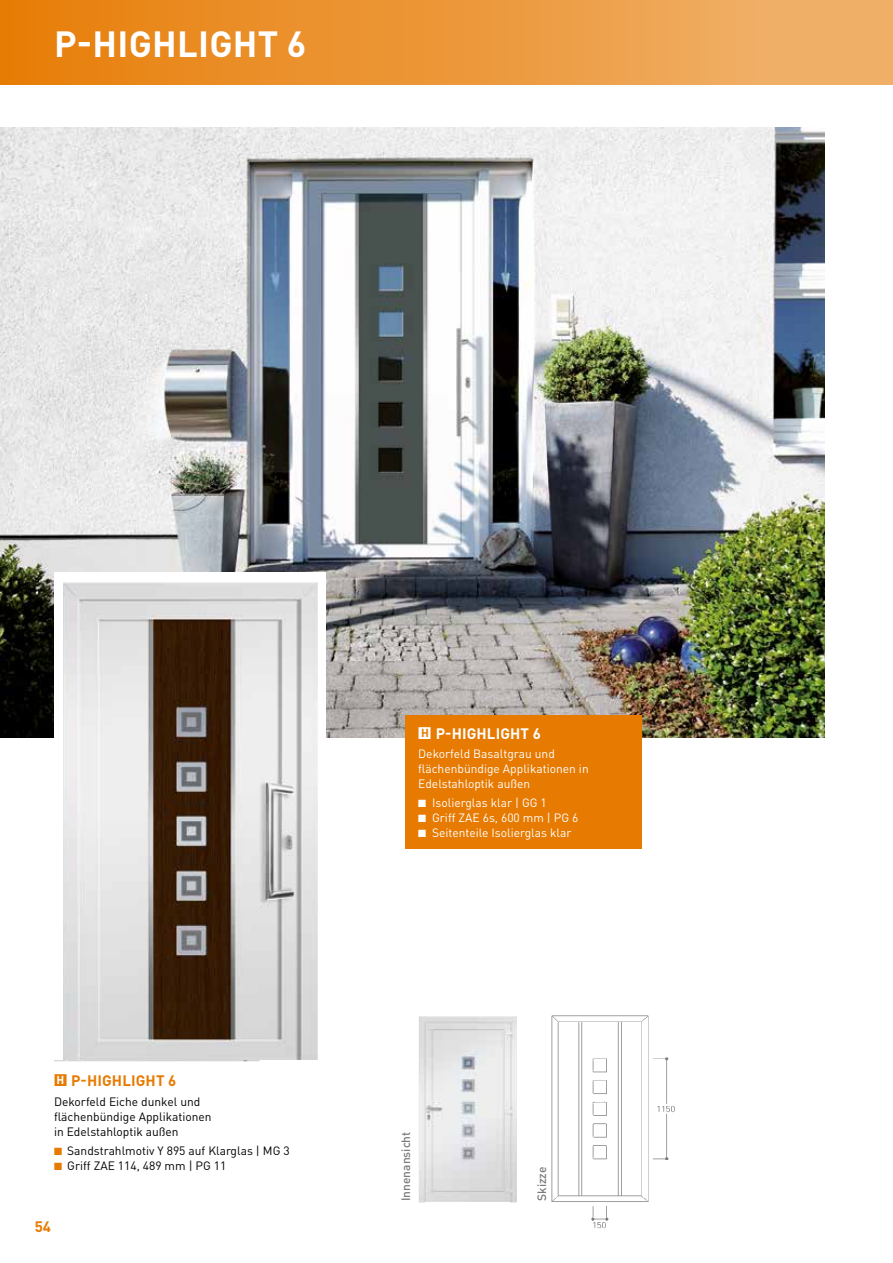
<style>
.page{position:relative;width:893px;height:1263px;background:#fff}
.page>*{position:absolute;margin:0;border:0;box-sizing:border-box;transform-origin:0 0}
.t1{font:700 36px "DIN Pro";letter-spacing:.01em;color:#fff}
.t2{font:700 15px "DIN Pro";letter-spacing:.01em;color:#e77a00}
.t3{font:700 15px "DIN Pro";letter-spacing:.01em;color:#fff}
.t4{font:12px/15px "DIN Pro";color:#fff}
.t5{font:12px/15px "DIN Pro";color:#000}
.t6{font:500 12px "DIN Pro";color:#7a7b7a}
.s1{font-size:11.4px;color:#fff}
.s2{color:#e77a00}
.s3{font-size:11.4px;color:#e77a00}
</style>
<div class="page">
<img style="left:551px;top:1015px;width:124px;height:214px">
<img style="left:419px;top:1016px;width:98px;height:186px">
<img style="left:0;top:128px;width:825px;height:610px">
<div style="left:54px;top:572px;width:272px;height:488px;background:#fff"></div>
<img style="left:64px;top:583px;width:253px;height:477px">
<div style="left:406px;top:715px;width:236px;height:134px;background:#e77a00"></div>
<div style="left:0;top:0;width:893px;height:85px;background:linear-gradient(to right,#e77e08,#f1b36f)"></div>
<hr style="left:892px;top:0;width:1px;height:85px;background:#e77a00">
<h1 class="t1" style="left:54px;top:20px;width:254px">P-HIGHLIGHT 6</h1>
<p class="t2" style="left:54px;top:1071px;width:124px">■<span class="s1">H</span> P-HIGHLIGHT 6</p>
<p class="t5" style="left:54px;top:1093px;width:159px">Dekorfeld Eiche dunkel und flächenbündige Applikationen in Edelstahloptik außen</p>
<p class="t5" style="left:54px;top:1142px;width:237px"><span class="s2">■</span> Sandstrahlmotiv Y 895 auf Klarglas | MG 3</p>
<p class="t5" style="left:54px;top:1157px;width:174px"><span class="s2">■</span> Griff ZAE 114, 489 mm | PG 11</p>
<p class="t2" style="left:35px;top:1216px;width:18px">54</p>
<p class="t3" style="left:418px;top:723px;width:124px">■<span class="s3">H</span> P-HIGHLIGHT 6</p>
<p class="t4" style="left:418px;top:746px;width:172px">Dekorfeld Basaltgrau und flächenbündige Applikationen in<br>Edelstahloptik außen</p>
<p class="t4" style="left:418px;top:795px;width:130px">■ Isolierglas klar | GG 1</p>
<p class="t4" style="left:418px;top:810px;width:162px">■ Griff ZAE 6s, 600 mm | PG 6</p>
<p class="t4" style="left:418px;top:825px;width:155px">■ Seitenteile Isolierglas klar</p>
<p class="t6" style="left:398px;top:1201px;width:71px;rotate:-90deg">Innenansicht</p>
<p class="t6" style="left:534px;top:1201px;width:36px;rotate:-90deg">Skizze</p>
</div>
